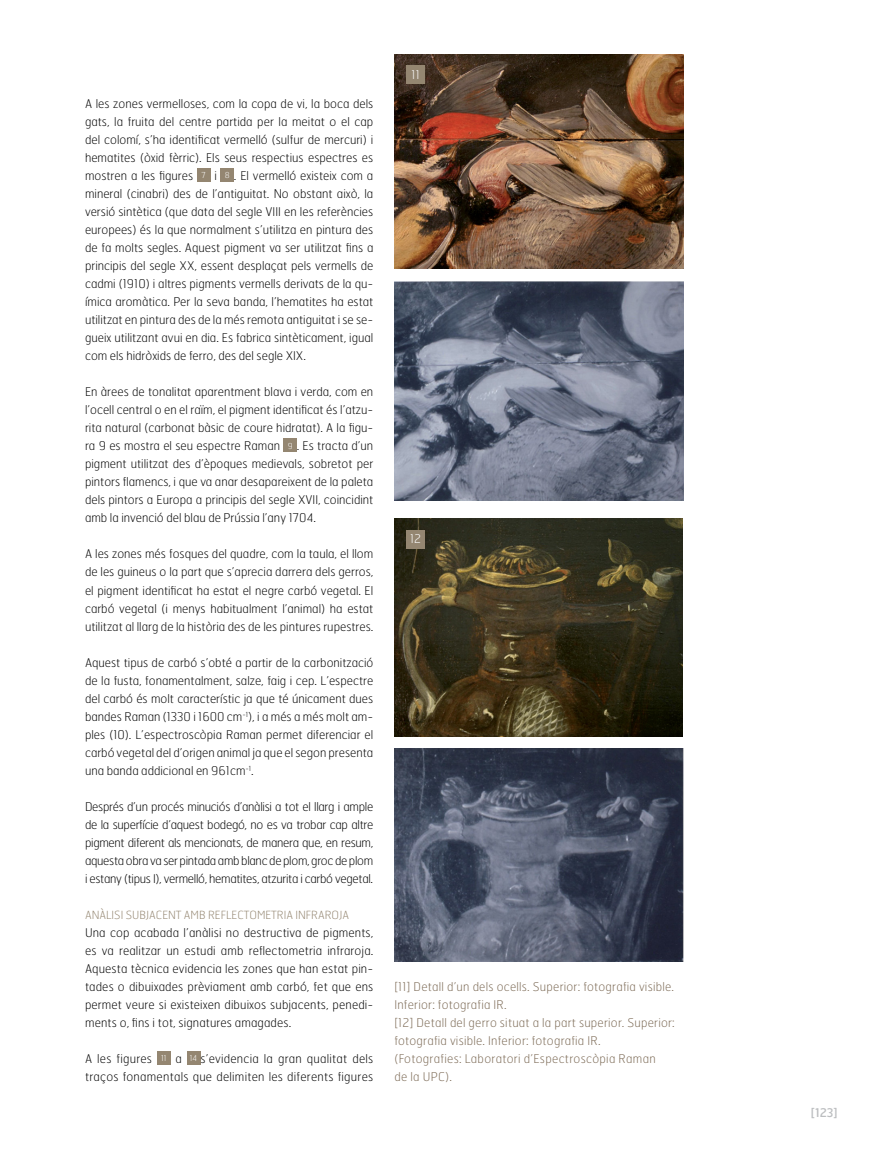
<style>
.page{position:relative;width:893px;height:1149px;background:#fff}
.page>*{position:absolute;margin:0;border:0;box-sizing:border-box;transform-origin:0 0}
.t1{font:100 12px/18px "Hermes";color:#000;text-align:justify}
.t2{font:100 12px/18px "Hermes";letter-spacing:.02em;color:#7c6a55}
.t3{font:100 12px/18px "Hermes";letter-spacing:.02em;color:#000}
.t4{font:12px "Hermes";color:#bcbec0}
.t5{font:100 12px "Hermes";color:#fff}
.t6{font:100 11.25px "Hermes";color:#948671}
</style>
<div class="page">
<div style="left:197px;top:168px;width:13px;height:14px;background:#948671"></div>
<div style="left:221px;top:168px;width:13px;height:14px;background:#948671"></div>
<div style="left:284px;top:438px;width:13px;height:14px;background:#948671"></div>
<div style="left:157px;top:1050px;width:13px;height:14px;background:#948671"></div>
<div style="left:187px;top:1050px;width:13px;height:14px;background:#948671"></div>
<img style="left:395px;top:748px;width:288px;height:212px">
<img style="left:394px;top:282px;width:289px;height:218px">
<img style="left:395px;top:518px;width:288px;height:218px">
<img style="left:395px;top:54px;width:288px;height:215px">
<div style="left:406px;top:66px;width:19px;height:18px;background:#948671"></div>
<div style="left:406px;top:529px;width:19px;height:19px;background:#948671"></div>
<p class="t1" style="left:85px;top:94px;width:290px">A les zones vermelloses, com la copa de vi, la boca dels gats, la fruita del centre partida per la meitat o el cap del colomí, s’ha identificat vermelló (sulfur de mercuri) i hematites (òxid fèrric). Els seus respectius espectres es mostren a les figures <sup>7</sup> i <sup>8</sup> . El vermelló existeix com a mineral (cinabri) des de l’antiguitat. No obstant això, la versió sintètica (que data del segle VIII en les referències europees) és la que normalment s’utilitza en pintura des de fa molts segles. Aquest pigment va ser utilitzat fins a principis del segle XX, essent desplaçat pels vermells de cadmi (1910) i altres pigments vermells derivats de la qu&shy;ímica aromàtica. Per la seva banda, l’hematites ha estat utilitzat en pintura des de la més remota antiguitat i se se&shy;gueix utilitzant avui en dia. Es fabrica sintèticament, igual com els hidròxids de ferro, des del segle XIX.</p>
<p class="t1" style="left:85px;top:382px;width:290px">En àrees de tonalitat aparentment blava i verda, com en l’ocell central o en el raïm, el pigment identificat és l’atzu&shy;rita natural (carbonat bàsic de coure hidratat). A la figu&shy;ra 9 es mostra el seu espectre Raman <sup>9</sup> . Es tracta d’un pigment utilitzat des d’èpoques medievals, sobretot per pintors flamencs, i que va anar desapareixent de la paleta dels pintors a Europa a principis del segle XVII, coincidint amb la invenció del blau de Prússia l’any 1704.</p>
<p class="t1" style="left:85px;top:544px;width:290px">A les zones més fosques del quadre, com la taula, el llom de les guineus o la part que s’aprecia darrera dels gerros, el pigment identificat ha estat el negre carbó vegetal. El carbó vegetal (i menys habitualment l’animal) ha estat utilitzat al llarg de la història des de les pintures rupestres.</p>
<p class="t1" style="left:85px;top:652px;width:290px">Aquest tipus de carbó s’obté a partir de la carbonització de la fusta, fonamentalment, salze, faig i cep. L’espectre del carbó és molt característic ja que té únicament dues bandes Raman (1330 i 1600 cm<sup>-1</sup>), i a més a més molt am&shy;ples (10). L’espectroscòpia Raman permet diferenciar el carbó vegetal del d’origen animal ja que el segon presenta una banda addicional en 961cm<sup>-1</sup>.</p>
<p class="t1" style="left:85px;top:796px;width:290px">Després d’un procés minuciós d’anàlisi a tot el llarg i ample de la superfície d’aquest bodegó, no es va trobar cap altre pigment diferent als mencionats, de manera que, en resum, aquesta obra va ser pintada amb blanc de plom, groc de plom i estany (tipus I), vermelló, hematites, atzurita i carbó vegetal.</p>
<p class="t6" style="left:85px;top:907px;width:13px">Anàlisi</p>
<p class="t6" style="left:126px;top:907px;width:8px">subjacent</p>
<p class="t6" style="left:184px;top:907px;width:8px">amb</p>
<p class="t6" style="left:208px;top:907px;width:7px">reflectometria</p>
<p class="t6" style="left:295px;top:907px;width:7px">infraroja</p>
<p class="t1" style="left:85px;top:922px;width:290px">Una cop acabada l’anàlisi no destructiva de pigments, es va realitzar un estudi amb reflectometria infraroja.<br>Aquesta tècnica evidencia les zones que han estat pin&shy;tades o dibuixades prèviament amb carbó, fet que ens permet veure si existeixen dibuixos subjacents, penedi&shy;ments o, fins i tot, signatures amagades.</p>
<p class="t3" style="left:85px;top:1048px;width:290px">A les figures <sup>11</sup> a <sup>14</sup> s’evidencia la gran qualitat dels traços fonamentals que delimiten les diferents figures</p>
<p class="t5" style="left:412px;top:67px;width:10px">11</p>
<p class="t5" style="left:410px;top:531px;width:13px">12</p>
<p class="t2" style="left:394px;top:976px;width:282px">[11] Detall d’un dels ocells. Superior: fotografia visible.<br>Inferior: fotografia IR.<br>[12] Detall del gerro situat a la part superior. Superior: fotografia visible. Inferior: fotografia IR.<br>(Fotografies: Laboratori d’Espectroscòpia Raman<br>de la UPC).</p>
<p class="t4" style="left:811px;top:1104px;width:28px">[123]</p>
</div>
